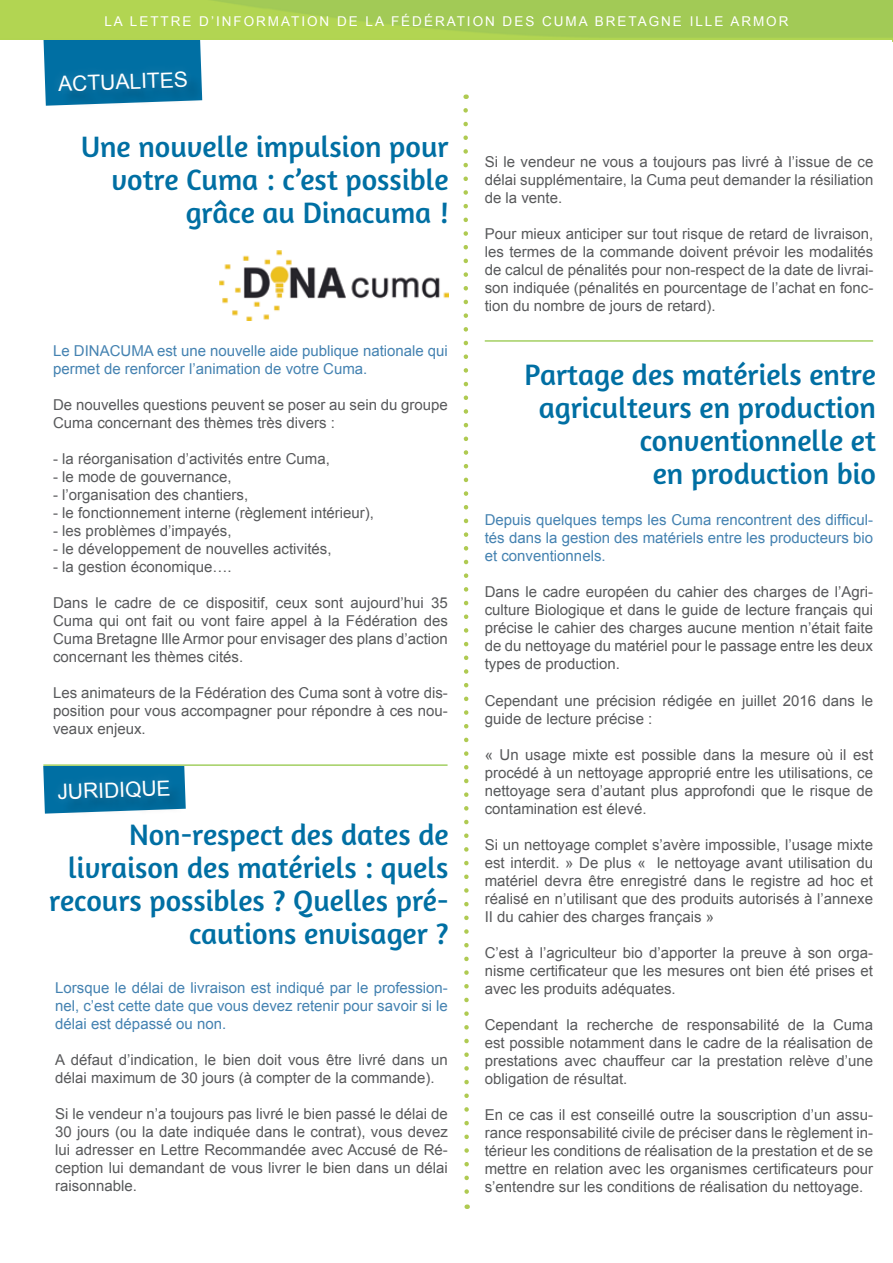
<style>
.page{position:relative;width:893px;height:1263px;background:#fff}
.page>*{position:absolute;margin:0;border:0;box-sizing:border-box;transform-origin:0 0}
.t1{font:30px/33px "Amaranth";color:#006fa3;text-align:right}
.t2{font:21px "Arial";color:#fff}
.t3{font:15px/18px "Arial";color:#58595b;text-align:justify}
.t4{font:15px/18px "Arial";color:#4482b1;text-align:justify}
.t5{font:13.5px "Arial";letter-spacing:.145em;color:#fff}
</style>
<div class="page">
<img style="left:0;top:0;width:893px;height:41px">
<hr style="left:43px;top:764px;width:405px;height:2px;background:#a3cf62">
<svg style="left:463px;top:108px;width:7px;height:1101px"></svg>
<img style="left:220px;top:251px;width:228px;height:70px">
<svg style="left:43px;top:32px;width:159px;height:74px;background:#22819d"></svg>
<hr style="left:485px;top:340px;width:388px;height:2px;background:#a3cf62">
<svg style="left:43px;top:764px;width:143px;height:50px;background:#1c7ca5"></svg>
<p class="t5" style="left:104px;top:13px;width:686px">La lettre d’information de la fédération des cuma b retagne ille armor</p>
<h2 class="t2" style="left:58px;top:70px;width:131px;rotate:-2deg">actual ites</h2>
<h1 class="t1" style="left:81px;top:130px;width:369px">Une nouvelle impulsion pour votre Cuma : c’est possible grâce au Dinacuma !</h1>
<p class="t4" style="left:53px;top:342px;width:32px">Le DINACUMA</p>
<p class="t4" style="left:53px;top:342px;width:396px;text-indent:104px">est une nouvelle aide publique nationale qui permet de renforcer l’animation de votre Cuma.</p>
<p class="t3" style="left:53px;top:396px;width:396px">De nouvelles questions peuvent se poser au sein du groupe<br>Cuma concernant des thèmes très divers :</p>
<p class="t3" style="left:53px;top:450px;width:278px">- la réorganisation d’activités entre Cuma,</p>
<p class="t3" style="left:53px;top:468px;width:180px">- le mode de gouvernance,</p>
<p class="t3" style="left:53px;top:486px;width:197px">- l’organisation des chantiers,</p>
<p class="t3" style="left:53px;top:504px;width:322px">- le fonctionnement interne (règlement intérieur),</p>
<p class="t3" style="left:53px;top:522px;width:180px">- les problèmes d’impayés,</p>
<p class="t3" style="left:53px;top:540px;width:280px">- le développement de nouvelles activités,</p>
<p class="t3" style="left:53px;top:558px;width:180px">- la gestion économique….</p>
<p class="t3" style="left:53px;top:594px;width:396px">Dans le cadre de ce dispositif, ceux sont aujourd’hui 35<br>Cuma qui ont fait ou vont faire appel à la Fédération des Cuma Bretagne I lle Armor pour envisager des plans d’action concernant les thèmes cités.</p>
<p class="t3" style="left:53px;top:684px;width:396px">Les animateurs de la Fédération des Cuma sont à votre dis&shy;position pour vous accompagner pour répondre à ces nou&shy;veaux enjeux.</p>
<h2 class="t2" style="left:57px;top:778px;width:27px;rotate:-2deg">JURIDI</h2>
<h1 class="t1" style="left:49px;top:818px;width:401px">Non-respect des dates de livraison des matériels : quels recours possibles ? Quelles pré&shy;cautions envisager ?</h1>
<p class="t4" style="left:55px;top:979px;width:394px">Lorsque le délai de livraison est indiqué par le profession&shy;nel, c’est cette date que vous devez retenir pour savoir si le délai est dépassé ou non.</p>
<p class="t3" style="left:55px;top:1051px;width:394px">A défaut d’indication, le bien doit vous être livré dans un délai maximum de 30 jours (à compter de la commande).</p>
<p class="t3" style="left:55px;top:1105px;width:394px">Si le vendeur n’a toujours pas livré le bien passé le délai de 30 jours (ou la date indiquée dans le contrat), vous devez lui adresser en Lettre Recommandée avec Accusé de Ré&shy;ception lui demandant de vous livrer le bien dans un délai raisonnable.</p>
<p class="t3" style="left:485px;top:153px;width:390px">Si le vendeur ne vous a toujours pas livré à l’issue de ce délai supplémentaire, la Cuma peut demander la résiliation de la vente.</p>
<p class="t3" style="left:485px;top:225px;width:390px">Pour mieux anticiper sur tout risque de retard de livraison, les termes de la commande doivent prévoir les modalités de calcul de pénalités pour non-respect de la date de livrai&shy;son indiquée (pénalités en pourcentage de l’achat en fonc&shy;tion du nombre de jours de retard).</p>
<h1 class="t1" style="left:524px;top:357px;width:353px">Partage des matériels entre agriculteurs en production conventionnelle et<br>en production bio</h1>
<p class="t4" style="left:485px;top:511px;width:390px">Depuis quelques temps les Cuma rencontrent des difficul&shy;tés dans la gestion des matériels entre les producteurs bio et conventionnels.</p>
<p class="t3" style="left:485px;top:583px;width:390px">Dans le cadre européen du cahier des charges de l’Agri&shy;culture Biologique et dans le guide de lecture français qui précise le cahier des charges aucune mention n’était faite de du nettoyage du matériel pour le passage entre les deux types de production.</p>
<p class="t3" style="left:485px;top:691px;width:390px">Cependant une précision rédigée en juillet 2016 dans le guide de lecture précise :</p>
<p class="t3" style="left:485px;top:745px;width:390px">« U n usage mixte est possible dans la mesure où il est procédé à un nettoyage approprié entre les utilisations, ce nettoyage sera d’autant plus approfondi que le risque de contamination est élevé.</p>
<p class="t3" style="left:485px;top:835px;width:390px">Si un nettoyage complet s’avère impossible, l’usage mixte est interdit. » De plus « le nettoyage avant utilisation du matériel devra être enregistré dans le registre ad hoc et réalisé en n’utilisant que des produits autorisés à l’annexe II du cahier des charges français »</p>
<p class="t3" style="left:485px;top:943px;width:390px">C’est à l’agriculteur bio d’apporter la preuve à son orga&shy;nisme certificateur que les mesures ont bien été prises et avec les produits adéquates.</p>
<p class="t3" style="left:485px;top:1015px;width:390px">Cependant la recherche de responsabilité de la Cuma est possible notamment dans le cadre de la réalisation de prestations avec chauffeur car la prestation relève d’une obligation de résultat.</p>
<p class="t3" style="left:485px;top:1105px;width:390px">En ce cas il est conseillé outre la souscription d’un assu&shy;rance responsabilité civile de préciser dans le règlement in&shy;térieur les conditions de réalisation de la prestation et de se mettre en relation avec les organismes certificateurs pour s’entendre sur les conditions de réalisation du nettoyage.</p>
</div>
